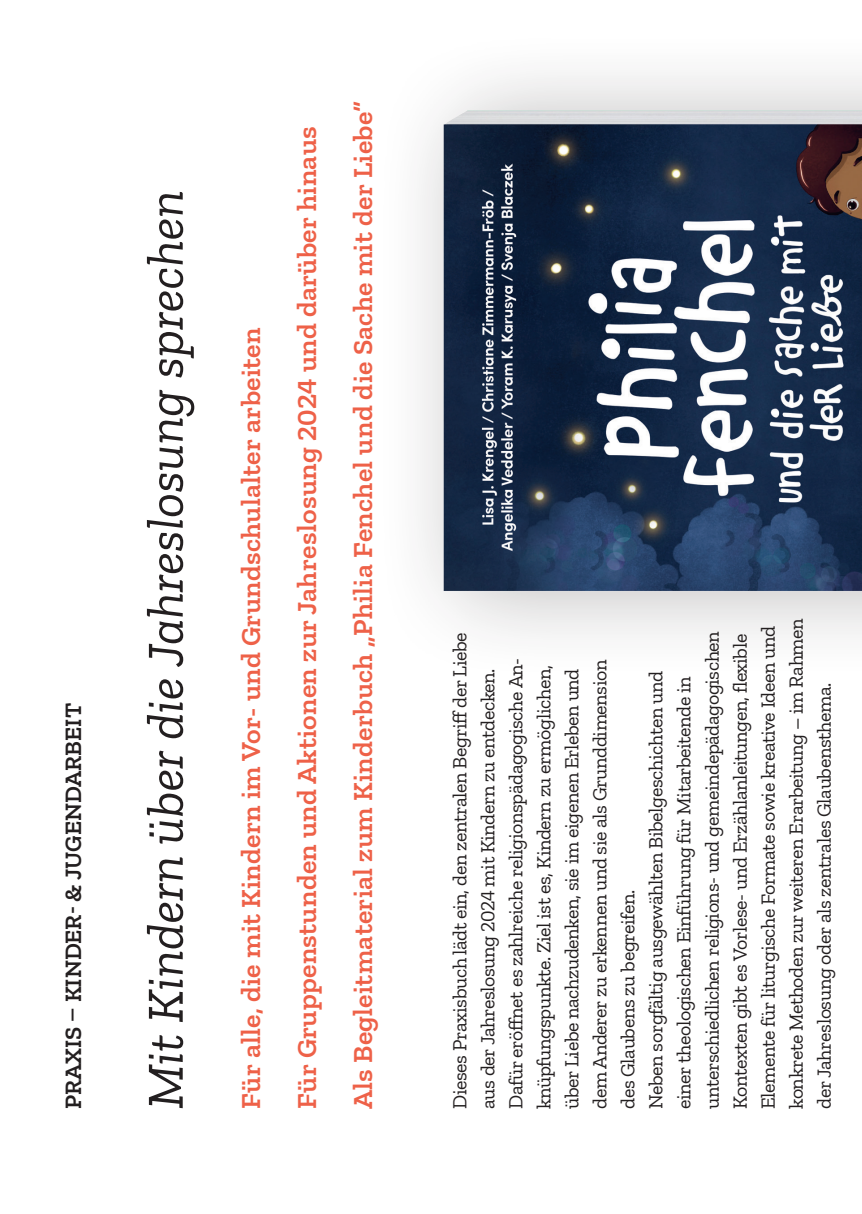
<style>
.page{position:relative;width:862px;height:1214px;background:#fff}
.page>*{position:absolute;margin:0;border:0;box-sizing:border-box;transform-origin:0 0}
.t1{font:italic 52px "Zilla Slab";color:#231f20}
.t2{font:600 28px/56px "Zilla Slab";letter-spacing:.01em;color:#ee6148}
.t3{font:600 24px "Zilla Slab";color:#231f20}
.t4{font:20px/28px "Zilla Slab";letter-spacing:-.02em;color:#231f20}
</style>
<div class="page">
<img style="left:420px;top:75px;width:442px;height:544px">
<p class="t3" style="left:60px;top:1108px;width:407px;rotate:-90deg">PRAXIS – KINDER- &amp; JUGENDARBEIT</p>
<h1 class="t1" style="left:137px;top:1108px;width:919px;rotate:-90deg">Mit Kindern über die Jahreslosung sprechen</h1>
<h2 class="t2" style="left:223px;top:1108px;width:984px;rotate:-90deg">Für alle, die mit Kindern im Vor- und Grundschulalter arbeiten<br>Für Gruppenstunden und Aktionen zur Jahreslosung 2024 und darüber hinaus</h2>
<h2 class="t2" style="left:335px;top:1108px;width:1009px;rotate:-90deg">Als Begleitmaterial zum Kinderbuch „Philia Fenchel und die Sache mit der Liebe“</h2>
<p class="t4" style="left:446px;top:1108px;width:492px;rotate:-90deg">Dieses Praxisbuch lädt ein, den zentralen Begriff der Liebe aus der Jahreslosung 2024 mit Kindern zu entdecken.<br>Dafür eröffnet es zahlreiche religionspädagogische An&shy;knüpfungspunkte. Ziel ist es, Kindern zu ermöglichen,<br>über Liebe nachzudenken, sie im eigenen Erleben und<br>dem Anderer zu erkennen und sie als Grunddimension<br>des Glaubens zu begreifen.<br>Neben sorgfältig ausgewählten Bibelgeschichten und<br>einer theologischen Einführung für Mitarbeitende in unterschiedlichen religions- und gemeindepädagogischen Kontexten gibt es Vorlese- und Erzählanleitungen, flexible Elemente für liturgische Formate sowie kreative Ideen und konkrete Methoden zur weiteren Erarbeitung – im Rahmen der Jahreslosung oder als zentrales Glaubensthema.</p>
</div>
